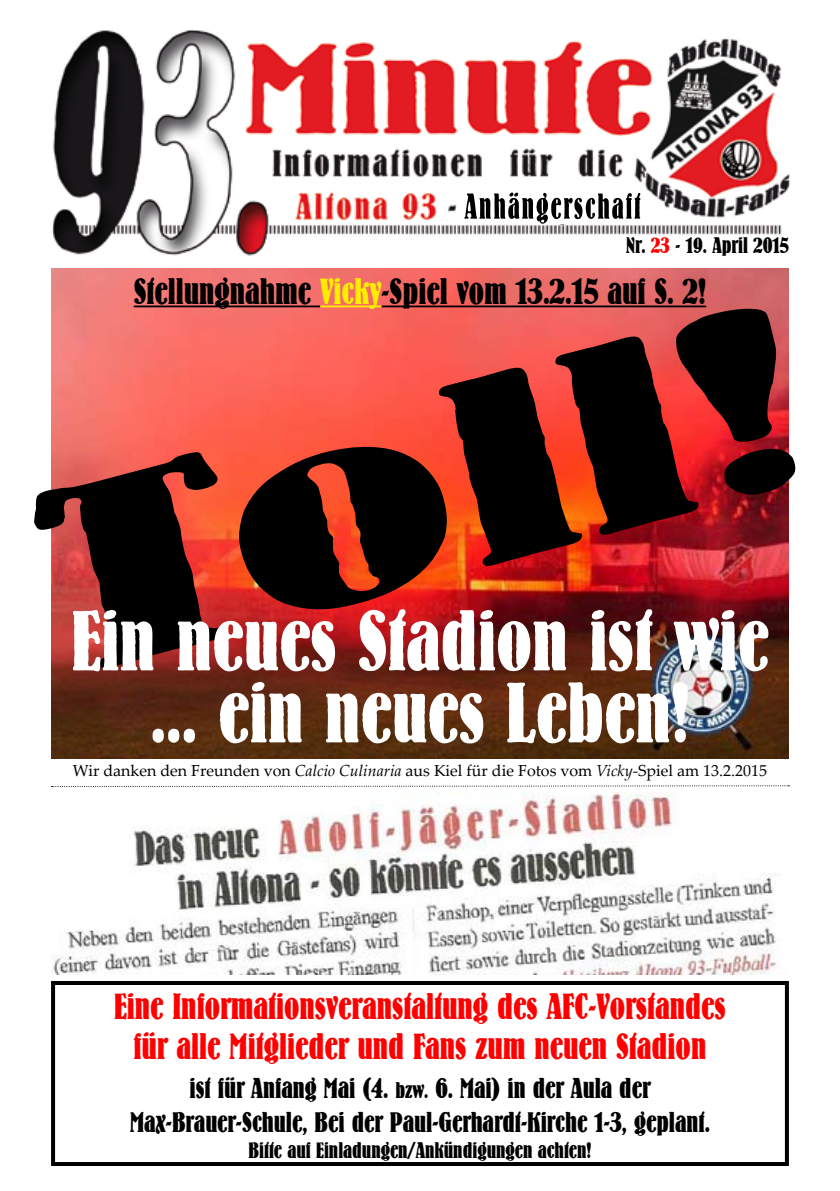
<style>
.page{position:relative;width:840px;height:1191px;background:#fff}
.page>*{position:absolute;margin:0;border:0;box-sizing:border-box;transform-origin:0 0}
.t1{font:700 condensed 84px/72px "Bernhard";color:#fff;text-align:center}
.t2{font:700 condensed 36px/40px "Bernhard";color:#f00;text-align:center}
.t3{font:700 condensed 36px "Bernhard";color:#000}
.t4{font:700 condensed 28px/33.6px "Bernhard";color:#000;text-align:center}
.t5{font:700 condensed 22px "Bernhard";color:#000}
.t6{font:16px "Palatino Linotype";color:#000}
.s1{color:#f00}
.s2{color:#ffed00}
.s3{font-style:italic}
.s4{font-size:22px}
</style>
<div class="page">
<div style="left:51px;top:981px;width:737px;height:185px;border:4px solid #000"></div>
<img style="left:51px;top:268px;width:737px;height:490px">
<img style="left:52px;top:29px;width:738px;height:227px">
<svg style="left:52px;top:785px;width:737px;height:2px"></svg>
<div style="left:462px;top:188px;width:143px;height:35px;background:#fff"></div>
<svg style="left:464px;top:192px;width:176px;height:32px"></svg>
<hr style="left:134px;top:305px;width:186px;height:2px;background:#000">
<hr style="left:320px;top:305px;width:61px;height:2px;background:#ffed00">
<hr style="left:381px;top:305px;width:324px;height:2px;background:#000">
<img style="left:34px;top:308px;width:761px;height:360px">
<img style="left:51px;top:792px;width:725px;height:182px">
<p class="t5" style="left:625px;top:233px;width:164px">Nr. <span class="s1">23</span> - 19. April 2015</p>
<p class="t3" style="left:134px;top:272px;width:573px">Stellungnahme <span class="s2">Vicky</span>-Spiel vom 13.2.15 auf S. 2!</p>
<h1 class="t1" style="left:71px;top:604px;width:698px">Ein neues Stadion ist wie ... ein neues Leben!</h1>
<p class="t6" style="left:73px;top:759px;width:695px">Wir danken den Freunden von <span class="s3">Calcio Culinaria</span> aus Kiel für die Fotos vom <span class="s3">Vicky</span>-Spiel am 13.2.2015</p>
<p class="t2" style="left:114px;top:986px;width:612px">Eine Informationsveranstaltung des AFC-Vorstandes für alle Mitglieder und Fans zum neuen Stadion</p>
<p class="t4" style="left:130px;top:1071px;width:581px">ist für Anfang Mai (4. <span class="s4">bzw.</span> 6. Mai) in der Aula der<br>Max-Brauer-Schule, Bei der Paul-Gerhardt-Kirche 1-3, geplant.</p>
<p class="t5" style="left:248px;top:1138px;width:344px">Bitte auf Einladungen/Ankündigungen achten!</p>
</div>
